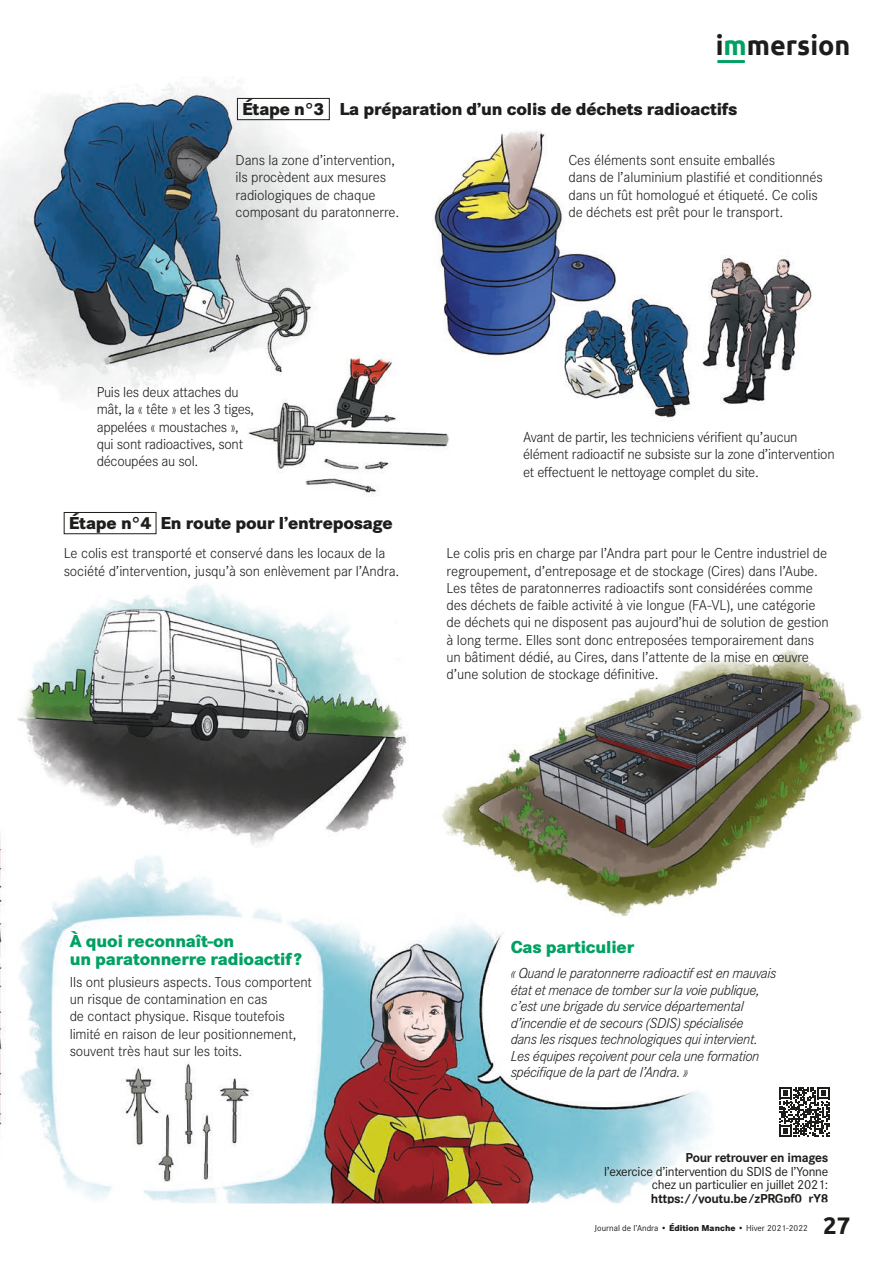
<style>
.page{position:relative;width:893px;height:1263px;background:#fff}
.page>*{position:absolute;margin:0;border:0;box-sizing:border-box;transform-origin:0 0}
.t1{font:700 27px "Ubuntu";color:#1d1d1b}
.t2{font:700 24px "Ubuntu";color:#1d1d1b}
.t3{font:800 18px "Corporate S";letter-spacing:-.01em;color:#1d1d1b}
.t4{font:800 18px/18px "Corporate S";letter-spacing:-.01em;color:#00a163}
.t5{font:300 15px/17.2px "Corporate S";letter-spacing:-.01em;color:#1d1d1b}
.t6{font:italic 300 15px/16.5px "Corporate S";letter-spacing:-.025em;color:#1d1d1b}
.t7{font:13.5px/13.5px "Corporate S";letter-spacing:-.02em;color:#1d1d1b;text-align:right}
.t8{font:700 13.5px "Corporate S";letter-spacing:-.02em;color:#1d1d1b}
.t9{font:9px "Corporate S";color:#1d1d1b}
.s1{color:#00a163}
.s2{font-weight:800}
</style>
<div class="page">
<hr style="left:717px;top:60px;width:28px;height:3px;background:#00a162">
<img style="left:0;top:82px;width:862px;height:1121px">
<div style="left:237px;top:98px;width:93px;height:22px;border:1px solid #1d1d1b"></div>
<div style="left:64px;top:512px;width:92px;height:22px;border:1px solid #1d1d1b"></div>
<svg style="left:779px;top:1087px;width:50px;height:50px"></svg>
<h1 class="t1" style="left:716px;top:29px;width:136px">i<span class="s1">m</span>mersion</h1>
<p class="t3" style="left:242px;top:97px;width:84px">Étape n°3</p>
<p class="t3" style="left:339px;top:97px;width:400px">La préparation d’un colis de déchets radioactifs</p>
<p class="t5" style="left:236px;top:151px;width:165px">Dans la zone d’intervention, ils procèdent aux mesures radiologiques de chaque composant du paratonnerre.</p>
<p class="t5" style="left:97px;top:383px;width:159px">Puis les deux attaches du mât, la « tête » et les 3 tiges, appelées « moustaches », qui sont radioactives, sont découpées au sol.</p>
<p class="t3" style="left:69px;top:511px;width:84px">Étape n°4</p>
<p class="t3" style="left:161px;top:511px;width:234px">En route pour l’entreposage</p>
<p class="t5" style="left:568px;top:151px;width:256px">Ces éléments sont ensuite emballés<br>dans de l’aluminium plastifié et conditionnés dans un fût homologué et étiqueté. Ce colis de déchets est prêt pour le transport.</p>
<p class="t5" style="left:523px;top:428px;width:313px">Avant de partir, les techniciens vérifient qu’aucun élément radioactif ne subsiste sur la zone d’intervention et effectuent le nettoyage complet du site.</p>
<p class="t5" style="left:64px;top:544px;width:337px">Le colis est transporté et conservé dans les locaux de la société d’intervention, jusqu’à son enlèvement par l’Andra.</p>
<p class="t5" style="left:446px;top:544px;width:384px">Le colis pris en charge par l’Andra part pour le Centre industriel de regroupement, d’entreposage et de stockage (Cires) dans l’Aube.<br>Les têtes de paratonnerres radioactifs sont considérées comme des déchets de faible activité à vie longue (FA-VL), une catégorie de déchets qui ne disposent pas aujourd’hui de solution de gestion à long terme. Elles sont donc entreposées temporairement dans un bâtiment dédié, au Cires, dans l’attente de la mise en œuvre d’une solution de stockage définitive.</p>
<p class="t4" style="left:70px;top:932px;width:234px">À quoi reconnaît-on<br>un paratonnerre radioactif ?</p>
<p class="t5" style="left:70px;top:973px;width:244px">Ils ont plusieurs aspects. Tous comportent un risque de contamination en cas<br>de contact physique. Risque toutefois limité en raison de leur positionnement, souvent très haut sur les toits.</p>
<p class="t4" style="left:511px;top:938px;width:125px">Cas particulier</p>
<p class="t6" style="left:511px;top:964px;width:267px">« Quand le paratonnerre radioactif est en mauvais état et menace de tomber sur la voie publique, c’est une brigade du service départemental d’incendie et de secours (SDIS) spécialisée<br>dans les risques technologiques qui intervient.<br>Les équipes reçoivent pour cela une formation spécifique de la part de l’Andra. »</p>
<p class="t8" style="left:685px;top:1148px;width:144px">Pour retrouver en images</p>
<p class="t7" style="left:604px;top:1164px;width:226px">l’exercice d’intervention du SDIS de l’Yonne chez un particulier en juillet 2021:</p>
<p class="t8" style="left:651px;top:1189px;width:179px">https://youtu.be/zPRGpf0_rY8</p>
<p class="t9" style="left:607px;top:1222px;width:203px">Journal de l’Andra <span class="s2">• Édition Aube •</span> Hiver 2021-2022</p>
<h2 class="t2" style="left:823px;top:1210px;width:29px">297</h2>
<p class="t9" style="left:595px;top:1222px;width:137px">Journal de l’Andra <span class="s2">• Édition Manch</span></p>
</div>
